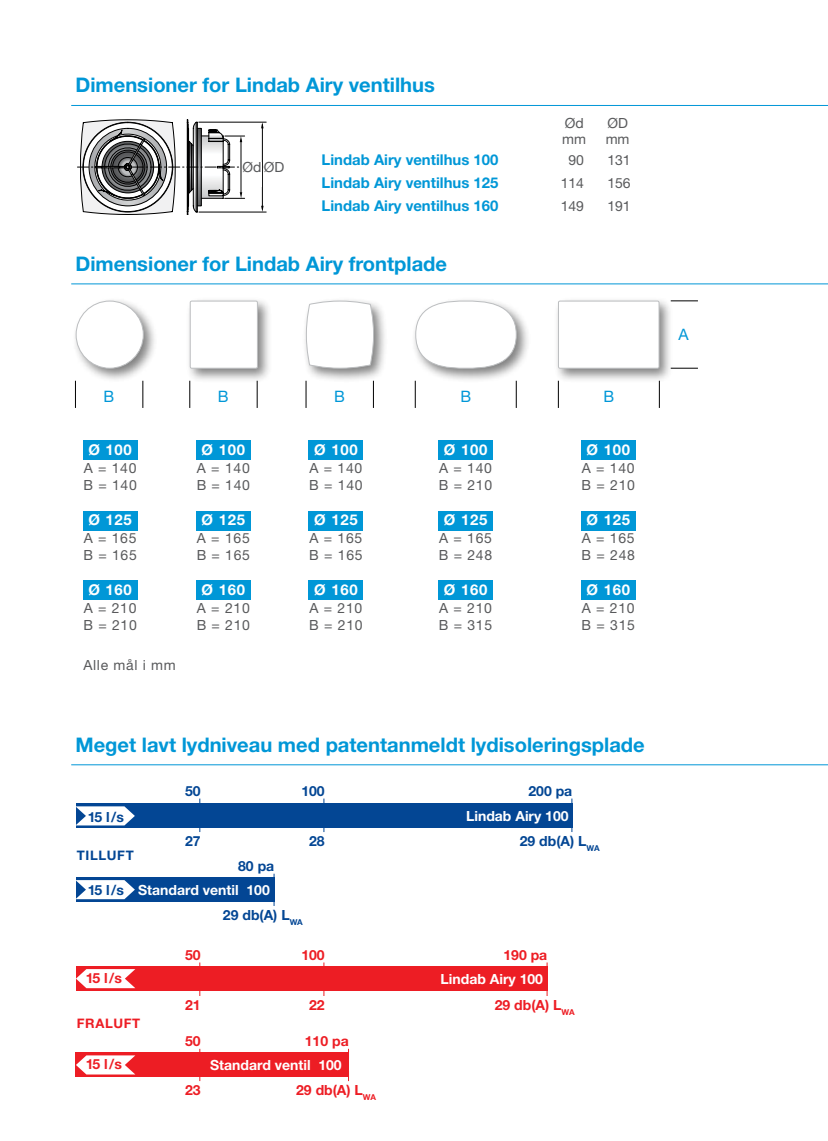
<style>
.page{position:relative;width:828px;height:1141px;background:#fff}
.page>*{position:absolute;margin:0;border:0;box-sizing:border-box;transform-origin:0 0}
.t1{font:700 20.12px "Helvetica Neue LT Pro";color:#0097d7}
.t2{font:15.75px "Helvetica Neue LT Pro";color:#0097d7}
.t3{font:700 14.88px "Helvetica Neue LT Pro";color:#0097d7}
.t4{font:700 14.88px "Helvetica Neue LT Pro";letter-spacing:.05em;color:#fff}
.t5{font:14px/17.5px "Helvetica Neue LT Pro";letter-spacing:.05em;color:#58595b}
.t6{font:700 14px "Helvetica Neue LT Pro";color:#fff}
.t7{font:700 14px "Helvetica Neue LT Pro";color:#ed1d24}
.t8{font:700 14px "Helvetica Neue LT Pro";color:#034694}
.t9{font:700 13.12px "Helvetica Neue LT Pro";letter-spacing:.05em;color:#034694}
.t10{font:700 13.12px "Helvetica Neue LT Pro";letter-spacing:.05em;color:#ed1d24}
.t11{font:11.2px "Helvetica Neue LT Pro";color:#000}
</style>
<div class="page">
<div style="left:581px;top:580px;width:54px;height:20px;background:#0097d7"></div>
<div style="left:438px;top:580px;width:55px;height:20px;background:#0097d7"></div>
<div style="left:308px;top:580px;width:55px;height:20px;background:#0097d7"></div>
<div style="left:196px;top:580px;width:54px;height:20px;background:#0097d7"></div>
<div style="left:83px;top:580px;width:54px;height:20px;background:#0097d7"></div>
<div style="left:581px;top:511px;width:54px;height:19px;background:#0097d7"></div>
<div style="left:438px;top:511px;width:55px;height:19px;background:#0097d7"></div>
<div style="left:308px;top:511px;width:55px;height:19px;background:#0097d7"></div>
<div style="left:196px;top:511px;width:54px;height:19px;background:#0097d7"></div>
<div style="left:83px;top:511px;width:54px;height:19px;background:#0097d7"></div>
<div style="left:581px;top:440px;width:54px;height:20px;background:#0097d7"></div>
<div style="left:438px;top:440px;width:55px;height:20px;background:#0097d7"></div>
<div style="left:308px;top:440px;width:55px;height:20px;background:#0097d7"></div>
<div style="left:196px;top:440px;width:54px;height:20px;background:#0097d7"></div>
<div style="left:83px;top:440px;width:54px;height:20px;background:#0097d7"></div>
<div style="left:76px;top:966px;width:471px;height:25px;background:#ed1d24"></div>
<svg style="left:76px;top:969px;width:59px;height:19px"></svg>
<div style="left:76px;top:803px;width:496px;height:25px;background:#034694"></div>
<svg style="left:76px;top:806px;width:59px;height:19px"></svg>
<div style="left:76px;top:877px;width:198px;height:25px;background:#034694"></div>
<div style="left:76px;top:1053px;width:273px;height:24px;background:#ed1d24"></div>
<hr style="left:71px;top:105px;width:756px;height:1px;background:#0097d7">
<hr style="left:262px;top:125px;width:1px;height:84px;background:#000">
<hr style="left:199px;top:212px;width:67px;height:1px;background:#000">
<hr style="left:199px;top:122px;width:67px;height:1px;background:#000">
<svg style="left:77px;top:120px;width:167px;height:95px"></svg>
<div style="left:242px;top:162px;width:20px;height:25px;background:#fff"></div>
<hr style="left:71px;top:764px;width:756px;height:1px;background:#0097d7">
<svg style="left:76px;top:880px;width:59px;height:19px"></svg>
<svg style="left:76px;top:1055px;width:59px;height:19px"></svg>
<hr style="left:71px;top:283px;width:756px;height:1px;background:#0097d7">
<svg style="left:75px;top:383px;width:1px;height:25px"></svg>
<svg style="left:142px;top:383px;width:1px;height:25px"></svg>
<svg style="left:189px;top:383px;width:1px;height:25px"></svg>
<svg style="left:257px;top:383px;width:1px;height:25px"></svg>
<svg style="left:306px;top:383px;width:1px;height:25px"></svg>
<svg style="left:373px;top:383px;width:1px;height:25px"></svg>
<svg style="left:415px;top:383px;width:1px;height:25px"></svg>
<svg style="left:516px;top:383px;width:1px;height:25px"></svg>
<svg style="left:558px;top:383px;width:1px;height:25px"></svg>
<svg style="left:659px;top:383px;width:1px;height:25px"></svg>
<svg style="left:673px;top:368px;width:24px;height:1px"></svg>
<svg style="left:673px;top:301px;width:24px;height:1px"></svg>
<div style="left:301px;top:296px;width:87px;height:87px;background:#000;opacity:.5"></div>
<svg style="left:306px;top:301px;width:68px;height:67px"></svg>
<div style="left:185px;top:296px;width:87px;height:87px;background:#000;opacity:.5"></div>
<div style="left:190px;top:301px;width:67px;height:67px;background:#fff;border-radius:2px"></div>
<div style="left:190px;top:301px;width:67px;height:67px;border:1px solid #bcbec0;border-radius:2px"></div>
<div style="left:553px;top:296px;width:120px;height:87px;background:#000;opacity:.5"></div>
<div style="left:558px;top:301px;width:101px;height:67px;background:#fff;border-radius:2px"></div>
<div style="left:558px;top:301px;width:101px;height:67px;border:1px solid #bcbec0;border-radius:2px"></div>
<div style="left:411px;top:296px;width:119px;height:87px;background:#000;opacity:.5"></div>
<div style="left:415px;top:301px;width:101px;height:67px;background:#fff;border-radius:50%"></div>
<div style="left:415px;top:301px;width:101px;height:67px;border:1px solid #bcbec0;border-radius:50%"></div>
<div style="left:71px;top:296px;width:87px;height:87px;background:#000;opacity:.5"></div>
<div style="left:76px;top:301px;width:67px;height:67px;background:#fff;border-radius:50%"></div>
<div style="left:76px;top:301px;width:67px;height:67px;border:1px solid #bcbec0;border-radius:50%"></div>
<h1 class="t1" style="left:75px;top:72px;width:361px">Dimensioner for Lindab Airy ventilhus</h1>
<p class="t5" style="left:562px;top:115px;width:25px;line-height:15.8px">Ød mm</p>
<p class="t5" style="left:605px;top:115px;width:25px;line-height:15.8px">ØD mm</p>
<p class="t11" style="left:242px;top:160px;width:39px">Ød ØD</p>
<p class="t3" style="left:321px;top:150px;width:178px">Lindab Airy ventilhus 100</p>
<p class="t5" style="left:568px;top:151px;width:17px">90</p>
<p class="t5" style="left:607px;top:151px;width:25px">131</p>
<p class="t3" style="left:321px;top:173px;width:178px">Lindab Airy ventilhus 125</p>
<p class="t5" style="left:560px;top:174px;width:25px">114</p>
<p class="t5" style="left:607px;top:174px;width:25px">156</p>
<p class="t3" style="left:321px;top:196px;width:178px">Lindab Airy ventilhus 160</p>
<p class="t5" style="left:560px;top:197px;width:25px">149</p>
<p class="t5" style="left:607px;top:197px;width:25px">191</p>
<h1 class="t1" style="left:75px;top:251px;width:373px">Dimensioner for Lindab Airy frontplade</h1>
<p class="t2" style="left:103px;top:387px;width:12px">B</p>
<p class="t2" style="left:218px;top:387px;width:12px">B</p>
<p class="t2" style="left:334px;top:387px;width:12px">B</p>
<p class="t2" style="left:460px;top:387px;width:12px">B</p>
<p class="t2" style="left:603px;top:387px;width:12px">B</p>
<p class="t4" style="left:88px;top:441px;width:45px">Ø 100</p>
<p class="t5" style="left:83px;top:459px;width:55px">A = 140<br>B = 140</p>
<p class="t4" style="left:88px;top:511px;width:45px">Ø 125</p>
<p class="t5" style="left:83px;top:529px;width:55px">A = 165<br>B = 165</p>
<p class="t4" style="left:88px;top:581px;width:45px">Ø 160</p>
<p class="t5" style="left:83px;top:599px;width:55px">A = 210<br>B = 210</p>
<p class="t5" style="left:83px;top:656px;width:94px">Alle mål i mm</p>
<p class="t4" style="left:201px;top:441px;width:45px">Ø 100</p>
<p class="t5" style="left:197px;top:459px;width:55px">A = 140<br>B = 140</p>
<p class="t4" style="left:201px;top:511px;width:45px">Ø 125</p>
<p class="t5" style="left:197px;top:529px;width:55px">A = 165<br>B = 165</p>
<p class="t4" style="left:201px;top:581px;width:45px">Ø 160</p>
<p class="t5" style="left:197px;top:599px;width:55px">A = 210<br>B = 210</p>
<p class="t4" style="left:314px;top:441px;width:45px">Ø 100</p>
<p class="t5" style="left:309px;top:459px;width:55px">A = 140<br>B = 140</p>
<p class="t4" style="left:314px;top:511px;width:45px">Ø 125</p>
<p class="t5" style="left:309px;top:529px;width:55px">A = 165<br>B = 165</p>
<p class="t4" style="left:314px;top:581px;width:45px">Ø 160</p>
<p class="t5" style="left:309px;top:599px;width:55px">A = 210<br>B = 210</p>
<p class="t4" style="left:443px;top:441px;width:45px">Ø 100</p>
<p class="t5" style="left:439px;top:459px;width:55px">A = 140<br>B = 210</p>
<p class="t4" style="left:443px;top:511px;width:45px">Ø 125</p>
<p class="t5" style="left:439px;top:529px;width:55px">A = 165<br>B = 248</p>
<p class="t4" style="left:443px;top:581px;width:45px">Ø 160</p>
<p class="t5" style="left:439px;top:599px;width:55px">A = 210<br>B = 315</p>
<p class="t4" style="left:586px;top:441px;width:45px">Ø 100</p>
<p class="t5" style="left:581px;top:459px;width:55px">A = 140<br>B = 210</p>
<p class="t4" style="left:586px;top:511px;width:45px">Ø 125</p>
<p class="t5" style="left:581px;top:529px;width:55px">A = 165<br>B = 248</p>
<p class="t4" style="left:586px;top:581px;width:45px">Ø 160</p>
<p class="t5" style="left:581px;top:599px;width:55px">A = 210<br>B = 315</p>
<h1 class="t1" style="left:75px;top:732px;width:570px">Meget lavt lydniveau med patentanmeldt lydisoleringsplade</h1>
<p class="t8" style="left:88px;top:808px;width:38px">15 l/s</p>
<p class="t8" style="left:185px;top:782px;width:17px">50</p>
<p class="t8" style="left:185px;top:833px;width:17px">27</p>
<p class="t8" style="left:301px;top:782px;width:25px">100</p>
<p class="t8" style="left:309px;top:833px;width:17px">28</p>
<p class="t9" style="left:77px;top:847px;width:58px">TILLUFT</p>
<p class="t8" style="left:238px;top:857px;width:38px">80 pa</p>
<p class="t8" style="left:223px;top:906px;width:81px">29 db(A) L<sub>WA</sub></p>
<p class="t6" style="left:138px;top:881px;width:133px">Standard ventil 100</p>
<p class="t8" style="left:88px;top:881px;width:38px">15 l/s</p>
<p class="t7" style="left:86px;top:969px;width:38px">15 l/s</p>
<p class="t10" style="left:77px;top:1015px;width:65px">FRALUFT</p>
<p class="t7" style="left:86px;top:1055px;width:38px">15 l/s</p>
<p class="t7" style="left:185px;top:946px;width:17px">50</p>
<p class="t7" style="left:301px;top:946px;width:25px">100</p>
<p class="t7" style="left:185px;top:996px;width:17px">21</p>
<p class="t7" style="left:309px;top:996px;width:17px">22</p>
<p class="t7" style="left:185px;top:1033px;width:17px">50</p>
<p class="t7" style="left:185px;top:1082px;width:17px">23</p>
<p class="t7" style="left:305px;top:1033px;width:45px">110 pa</p>
<p class="t7" style="left:296px;top:1082px;width:81px">29 db(A) L<sub>WA</sub></p>
<p class="t6" style="left:210px;top:1056px;width:133px">Standard ventil 100</p>
<p class="t8" style="left:528px;top:782px;width:45px">200 pa</p>
<p class="t8" style="left:519px;top:833px;width:81px">29 db(A) L<sub>WA</sub></p>
<p class="t6" style="left:466px;top:807px;width:104px">Lindab Airy 100</p>
<p class="t7" style="left:503px;top:946px;width:45px">190 pa</p>
<p class="t7" style="left:494px;top:996px;width:81px">29 db(A) L<sub>WA</sub></p>
<p class="t6" style="left:440px;top:970px;width:104px">Lindab Airy 100</p>
<p class="t2" style="left:678px;top:324px;width:12px">A</p>
</div>
